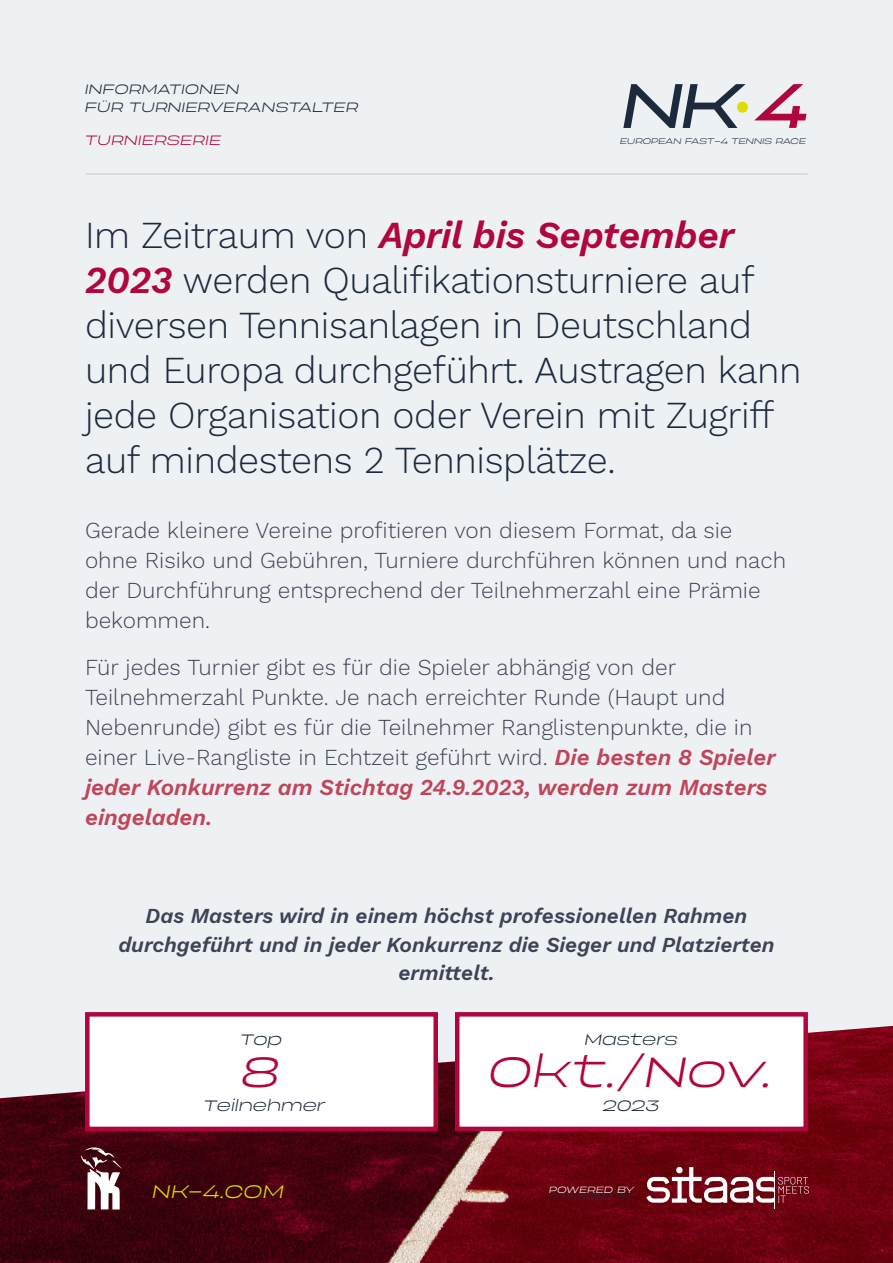
<style>
.page{position:relative;width:893px;height:1263px;background:#eef1f4}
.page>*{position:absolute;margin:0;border:0;box-sizing:border-box;transform-origin:0 0}
.t1{font:italic 300 42px "Phonk Sans";color:#b0063d}
.t2{font:300 37.5px/45px "Work Sans";letter-spacing:-.01em;color:#1d2a3c}
.t3{font:300 22.5px/30px "Work Sans";color:#404255}
.t4{font:italic 600 21px/28.5px "Work Sans";color:#404255;text-align:center}
.t5{font:italic 300 18px "Phonk Sans";color:#dedc00}
.t6{font:italic 300 15px "Phonk Sans";color:#1d2a3c}
.t7{font:italic 300 13.5px/18px "Phonk Sans";color:#1d2a3c}
.t8{font:italic 300 13.5px "Phonk Sans";letter-spacing:.01em;color:#b0063d}
.t9{font:italic 300 9px "Phonk Sans";letter-spacing:.01em;color:#1d2a3c}
.t10{font:italic 300 9px "Phonk Sans";letter-spacing:.01em;color:#fff}
.t11{font:italic 300 8.1px "Phonk Sans";letter-spacing:-.02em;color:#1d2a3c}
.s1{font-weight:600;font-style:italic;color:#b0063d}
.s2{font-weight:600;font-style:italic;color:#c0455a}
</style>
<div class="page">
<img style="left:0;top:1026px;width:893px;height:237px">
<svg style="left:646px;top:1167px;width:163px;height:36px;background:#9a4f58"></svg>
<hr style="left:774px;top:1171px;width:1px;height:37px;background:#fff">
<svg style="left:81px;top:1147px;width:41px;height:62px;background:#8f6d73"></svg>
<hr style="left:86px;top:174px;width:722px;height:1px;background:#c7c4cb">
<svg style="left:754px;top:84px;width:52px;height:44px"></svg>
<div style="left:737px;top:102px;width:11px;height:11px;background:#dedc00;border-radius:50%"></div>
<svg style="left:623px;top:84px;width:123px;height:44px"></svg>
<div style="left:85px;top:1012px;width:353px;height:119px;background:#fff;border:4px solid #b0063d"></div>
<div style="left:455px;top:1012px;width:353px;height:119px;background:#fff;border:4px solid #b0063d"></div>
<p class="t7" style="left:85px;top:79px;width:275px">INFORMATIONEN<br>FÜR TURNIERVERANSTALTER</p>
<p class="t8" style="left:85px;top:130px;width:138px">TURNIERSERIE</p>
<p class="t11" style="left:620px;top:136px;width:188px">EUROPEAN FAST-4 TENNIS RACE</p>
<h2 class="t2" style="left:85px;top:214px;width:718px">Im Zeitraum von <span class="s1">April bis September 2023</span> werden Qualifikationsturniere auf diversen Tennisanlagen in Deutschland und Europa durchgeführt. Austragen kann jede Organisation oder Verein mit Zugriff auf mindestens 2 Tennisplätze.</h2>
<p class="t3" style="left:85px;top:516px;width:703px">Gerade kleinere Vereine profitieren von diesem Format, da sie ohne Risiko und Gebühren, Turniere durchführen können und nach der Durchführung entsprechend der Teilnehmerzahl eine Prämie bekommen.</p>
<p class="t3" style="left:85px;top:653px;width:692px">Für jedes Turnier gibt es für die Spieler abhängig von der Teilnehmerzahl Punkte. Je nach erreichter Runde (Haupt und Nebenrunde) gibt es für die Teilnehmer Ranglistenpunkte, die in einer Live-Rangliste in Echtzeit geführt wird. <span class="s2">Die besten 8 Spieler jeder Konkurrenz am Stichtag 24.9.2023, werden zum Masters eingeladen.</span></p>
<p class="t4" style="left:118px;top:900px;width:658px">Das Masters wird in einem höchst professionellen Rahmen durchgeführt und in jeder Konkurrenz die Sieger und Platzierten ermittelt.</p>
<p class="t6" style="left:240px;top:1028px;width:44px">Top</p>
<h1 class="t1" style="left:242px;top:1041px;width:40px">8</h1>
<p class="t6" style="left:204px;top:1094px;width:123px">Teilnehmer</p>
<p class="t6" style="left:585px;top:1028px;width:95px">Masters</p>
<h1 class="t1" style="left:489px;top:1041px;width:286px">Okt./Nov.</h1>
<p class="t6" style="left:603px;top:1094px;width:58px">2023</p>
<p class="t5" style="left:153px;top:1179px;width:133px">NK-4.COM</p>
<p class="t9" style="left:548px;top:1190px;width:87px">POWERED BY</p>
<p class="t10" style="left:549px;top:1183px;width:87px">POWERED BY</p>
</div>
